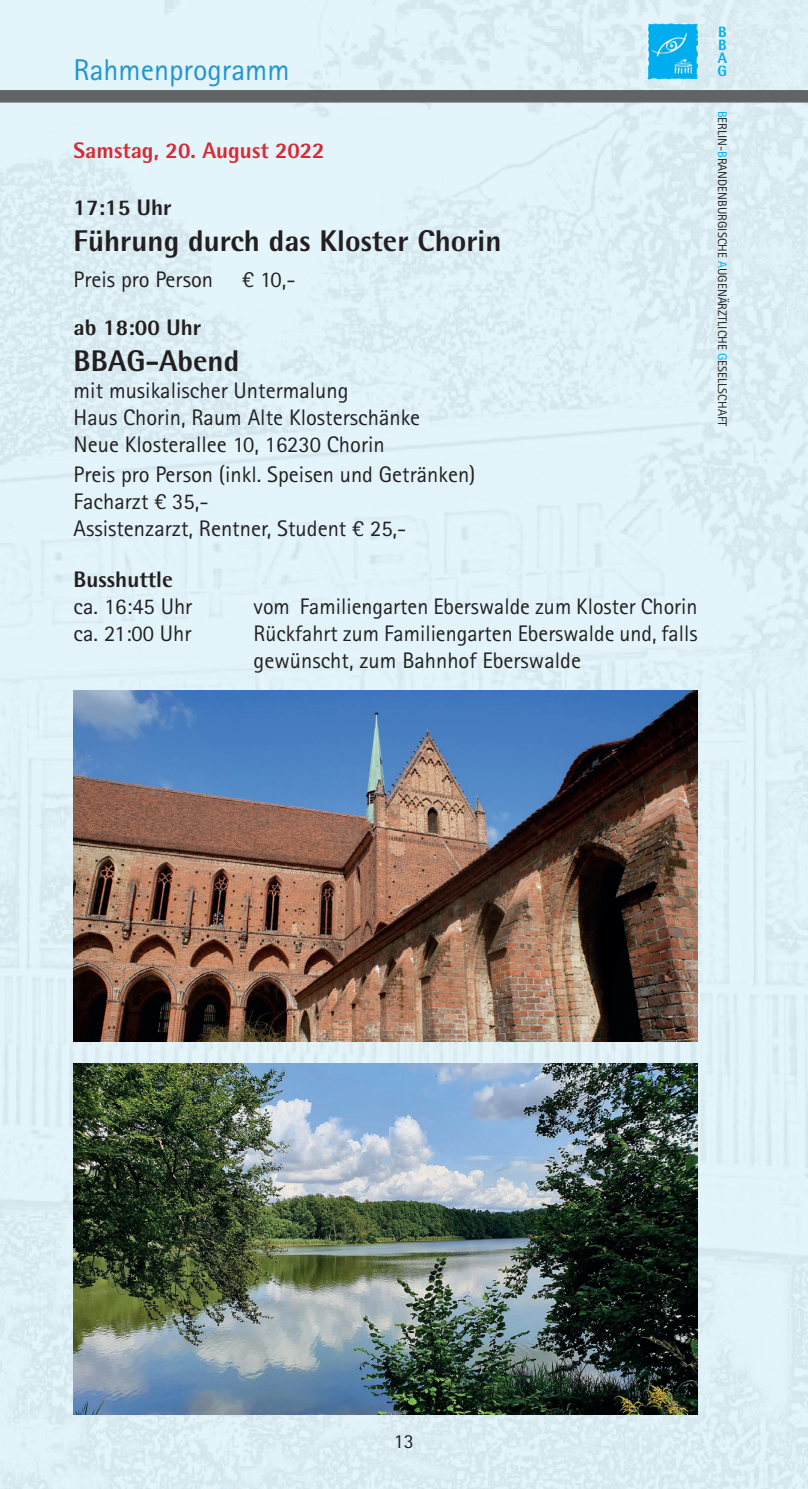
<style>
.page{position:relative;width:808px;height:1489px;background:#fff}
.page>*{position:absolute;margin:0;border:0;box-sizing:border-box;transform-origin:0 0}
.t1{font:800 30px "Rotis Semi Sans Std";color:#231f20}
.t2{font:30px "Rotis Sans Serif Std";color:#2094d2}
.t3{font:22.5px/27px "Rotis Sans Serif Std";color:#231f20}
.t4{font:800 22.5px "Rotis Semi Sans Std";color:#231f20}
.t5{font:800 22.5px "Rotis Semi Sans Std";color:#d62b35}
.t6{font:20px "Rotis Sans Serif Std";color:#231f20}
.t7{font:800 15px/13px "Rotis Semi Sans Std";color:#00aeef;text-align:justify}
.t8{font:12.5px "Rotis Sans Serif Std";color:#231f20}
.s1{color:#00aeef}
</style>
<div class="page">
<div style="left:0;top:0;width:808px;height:1488px;background:#e2f3fa"></div>
<div style="left:0;top:90px;width:808px;height:13px;background:#606465"></div>
<img style="left:648px;top:23px;width:50px;height:56px">
<img style="left:74px;top:690px;width:623px;height:351px">
<img style="left:74px;top:1063px;width:623px;height:351px">
<h1 class="t2" style="left:74px;top:52px;width:218px">Rahmenprogramm</h1>
<p class="t5" style="left:74px;top:136px;width:253px">Samstag, 20. August 2022</p>
<p class="t4" style="left:74px;top:193px;width:100px">17:15 Uhr</p>
<h1 class="t1" style="left:74px;top:222px;width:429px">Führung durch das Kloster Chorin</h1>
<p class="t3" style="left:74px;top:266px;width:141px">Preis pro Person</p>
<p class="t3" style="left:242px;top:266px;width:55px">€ 10,-</p>
<p class="t4" style="left:74px;top:313px;width:129px">ab 18:00 Uhr</p>
<h1 class="t1" style="left:74px;top:342px;width:167px">BBAG-Abend</h1>
<p class="t3" style="left:74px;top:377px;width:348px">mit musikalischer Untermalung<br>Haus Chorin, Raum Alte Klosterschänke<br>Neue Klosterallee 10, 16230 Chorin</p>
<p class="t3" style="left:74px;top:461px;width:403px">Preis pro Person (inkl. Speisen und Getränken)<br>Facharzt € 35,-<br>Assistenzarzt, Rentner, Student € 25,-</p>
<p class="t4" style="left:74px;top:565px;width:101px">Busshuttle</p>
<p class="t3" style="left:74px;top:593px;width:120px">ca. 16:45 Uhr</p>
<p class="t3" style="left:254px;top:593px;width:445px">vom Familiengarten Eberswalde zum Kloster Chorin</p>
<p class="t3" style="left:74px;top:620px;width:119px">ca. 21:00 Uhr</p>
<p class="t3" style="left:254px;top:620px;width:445px">Rückfahrt zum Familiengarten Eberswalde und, falls gewünscht, zum Bahnhof Eberswalde</p>
<p class="t7" style="left:717px;top:25px;width:11px">B B A G</p>
<p class="t8" style="left:729px;top:110px;width:317px;rotate:90deg"><span class="s1">B</span>ERLIN-<span class="s1">B</span>RANDENBURGISCHE <span class="s1">A</span>UGENÄRZTLICHE <span class="s1">G</span>ESELLSCHAFT</p>
<p class="t6" style="left:394px;top:1429px;width:21px">13</p>
</div>
